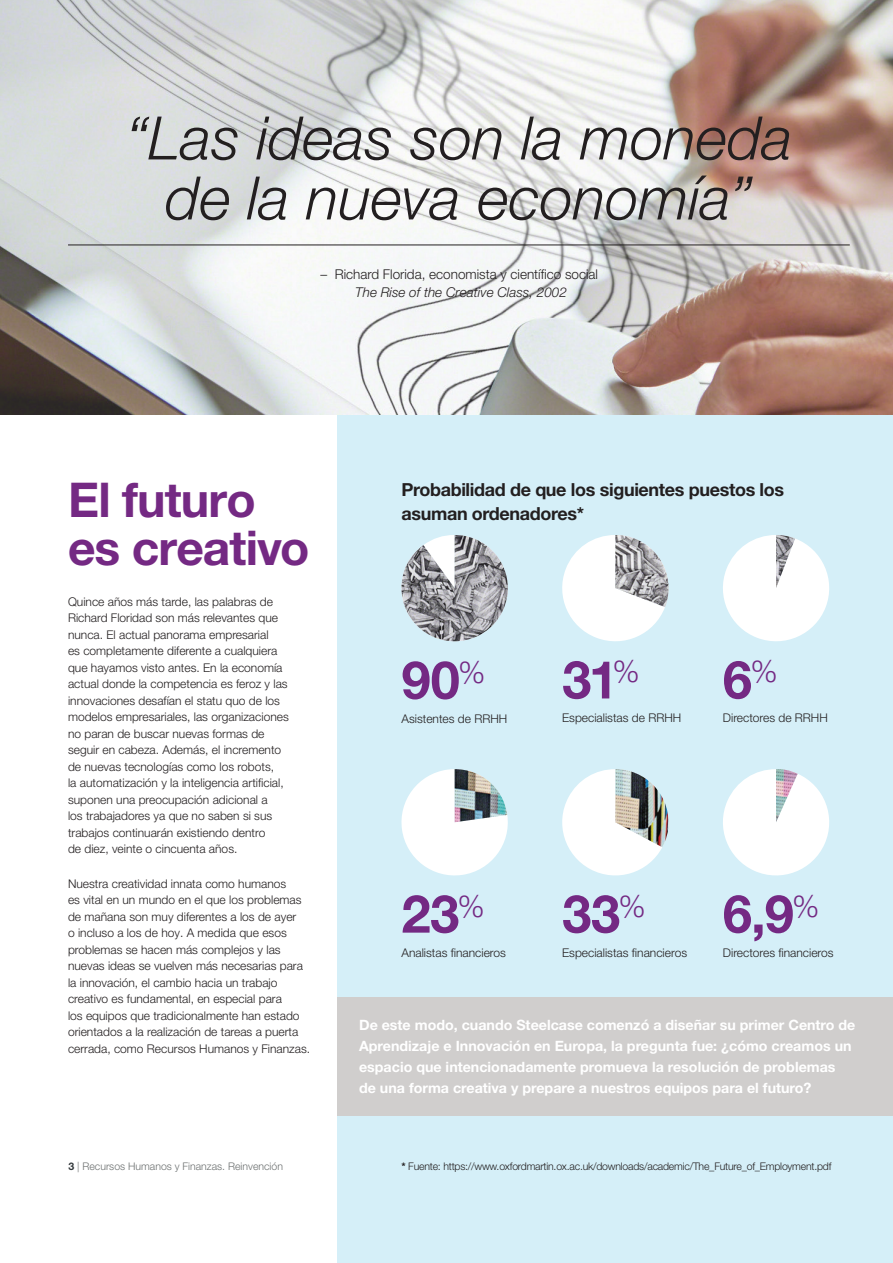
<style>
.page{position:relative;width:893px;height:1263px;background:#fff}
.page>*{position:absolute;margin:0;border:0;box-sizing:border-box;transform-origin:0 0}
.t1{font:italic 300 60px/60px "Helvetica Neue LT Pro";color:#231f20;text-align:center}
.t2{font:700 52.5px "Helvetica Neue LT Pro";letter-spacing:-.01em;color:#742983}
.t3{font:700 48px/48px "Helvetica Neue LT Pro";letter-spacing:-.02em;color:#742983}
.t4{font:700 18px/24px "Helvetica Neue LT Pro";letter-spacing:-.02em;color:#231f20}
.t5{font:700 14.25px/21px "Helvetica Neue LT Pro";color:#fff}
.t6{font:300 13.5px "Helvetica Neue LT Pro";color:#231f20}
.t7{font:italic 300 13.5px "Helvetica Neue LT Pro";color:#231f20}
.t8{font:300 12px/16.5px "Helvetica Neue LT Pro";color:#231f20}
.t9{font:300 10.5px "Helvetica Neue LT Pro";letter-spacing:-.02em;color:#231f20}
.t10{font:300 10.5px "Helvetica Neue LT Pro";color:#6c7070}
.s1{font-weight:700;color:#33393c}
.s2{font-weight:700}
</style>
<div class="page">
<div style="left:338px;top:414px;width:555px;height:849px;background:#d5eff8"></div>
<img style="left:0;top:0;width:893px;height:414px">
<hr style="left:68px;top:245px;width:782px;height:1px;background:#231f20">
<img style="left:401px;top:535px;width:107px;height:106px">
<svg style="left:562px;top:535px;width:103px;height:107px"></svg>
<img style="left:615px;top:535px;width:53px;height:72px">
<svg style="left:723px;top:535px;width:106px;height:107px"></svg>
<img style="left:776px;top:535px;width:19px;height:53px">
<svg style="left:562px;top:769px;width:100px;height:107px"></svg>
<img style="left:615px;top:769px;width:53px;height:78px">
<svg style="left:401px;top:769px;width:107px;height:107px"></svg>
<img style="left:455px;top:769px;width:52px;height:53px">
<svg style="left:723px;top:769px;width:106px;height:107px"></svg>
<img style="left:776px;top:769px;width:22px;height:53px">
<div style="left:338px;top:997px;width:555px;height:118px;background:#d0cecd"></div>
<h1 class="t1" style="left:126px;top:107px;width:668px">“Las ideas son la moneda de la nueva economía”</h1>
<p class="t6" style="left:320px;top:266px;width:279px">– Richard Florida, economista y científico social</p>
<p class="t7" style="left:355px;top:284px;width:213px">The Rise of the Creative Class, 2002</p>
<h3 class="t3" style="left:68px;top:475px;width:243px">El futuro es creativo</h3>
<p class="t8" style="left:68px;top:593px;width:222px">Quince años más tarde, las palabras de Richard Floridad son más relevantes que nunca. El actual panorama empresarial<br>es completamente diferente a cualquiera que hayamos visto antes. En la economía actual donde la competencia es feroz y las innovaciones desafían el statu quo de los modelos empresariales, las organizaciones no paran de buscar nuevas formas de seguir en cabeza. Además, el incremento de nuevas tecnologías como los robots,<br>la automatización y la inteligencia artificial, suponen una preocupación adicional a<br>los trabajadores ya que no saben si sus trabajos continuarán existiendo dentro<br>de diez, veinte o cincuenta años.</p>
<p class="t8" style="left:68px;top:875px;width:244px">Nuestra creatividad innata como humanos<br>es vital en un mundo en el que los problemas de mañana son muy diferentes a los de ayer<br>o incluso a los de hoy. A medida que esos problemas se hacen más complejos y las nuevas ideas se vuelven más necesarias para la innovación, el cambio hacia un trabajo creativo es fundamental, en especial para<br>los equipos que tradicionalmente han estado orientados a la realización de tareas a puerta cerrada, como Recursos Humanos y Finanzas.</p>
<p class="t10" style="left:68px;top:1160px;width:216px"><span class="s1">3</span> | Recursos Humanos y Finanzas. Reinvención</p>
<h3 class="t4" style="left:401px;top:477px;width:384px">Probabilidad de que los siguientes puestos los asuman ordenadores*</h3>
<h2 class="t2" style="left:401px;top:647px;width:85px">90<sup>%</sup></h2>
<p class="t8" style="left:401px;top:710px;width:107px">Asistentes de RRHH</p>
<h2 class="t2" style="left:562px;top:647px;width:79px">31<sup>%</sup></h2>
<p class="t8" style="left:562px;top:710px;width:121px">Especialistas de RRHH</p>
<h2 class="t2" style="left:723px;top:647px;width:56px">6<sup>%</sup></h2>
<p class="t8" style="left:723px;top:710px;width:106px">Directores de RRHH</p>
<h2 class="t2" style="left:401px;top:881px;width:85px">23<sup>%</sup></h2>
<p class="t8" style="left:401px;top:944px;width:106px">Analistas financieros</p>
<h2 class="t2" style="left:562px;top:881px;width:85px">33<sup>%</sup></h2>
<p class="t8" style="left:562px;top:944px;width:126px">Especialistas financieros</p>
<h2 class="t2" style="left:723px;top:881px;width:98px">6,9<sup>%</sup></h2>
<p class="t8" style="left:723px;top:944px;width:112px">Directores financieros</p>
<p class="t5" style="left:359px;top:1014px;width:498px">De este modo, cuando Steelcase comenzó a diseñar su primer Centro de Aprendizaje e Innovación en Europa, la pregunta fue: ¿cómo creamos un espacio que intencionadamente promueva la resolución de problemas de una forma creativa y prepare a nuestros equipos para el futuro?</p>
<p class="t9" style="left:401px;top:1160px;width:431px"><span class="s2">*</span> Fuente: https://www.oxfordmartin.ox.ac.uk/downloads/academic/The_Future_of_Employment.pdf</p>
</div>
